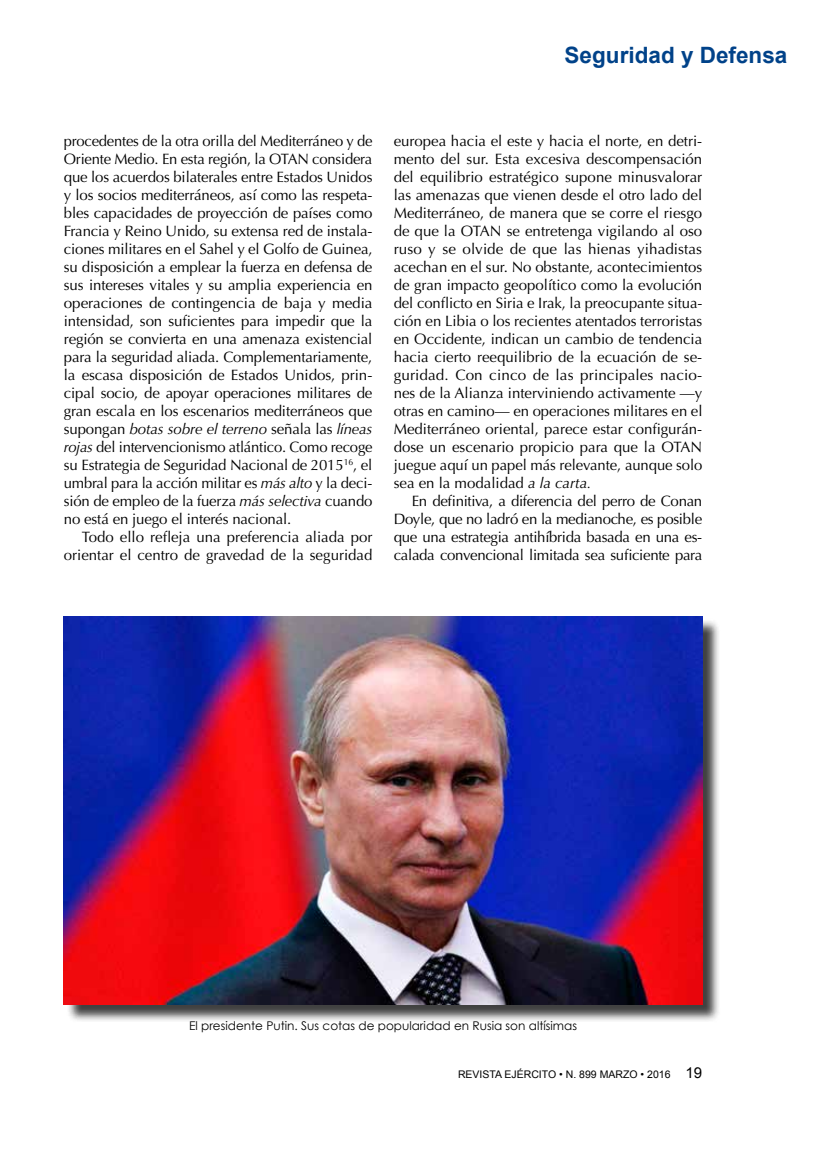
<style>
.page{position:relative;width:830px;height:1149px;background:#fff}
.page>*{position:absolute;margin:0;border:0;box-sizing:border-box;transform-origin:0 0}
.t1{font:700 22.5px "Arial";color:#004289}
.t2{font:15px/18px "Optima LT Std";letter-spacing:-.005em;color:#000;text-align:justify}
.t3{font:12px "Century Gothic";color:#000}
.t4{font:10.5px "Arial";color:#000}
.s1{font-style:italic}
.s2{font-size:15px}
</style>
<div class="page">
<div style="left:66px;top:618px;width:654px;height:404px;background:#000;opacity:.75"></div>
<img style="left:64px;top:616px;width:638px;height:388px">
<h1 class="t1" style="left:564px;top:40px;width:224px">Seguridad y Defensa</h1>
<p class="t2" style="left:64px;top:132px;width:310px">procedentes de la otra orilla del Mediterráneo y de Oriente Medio. En esta región, la OTAN considera que los acuerdos bilaterales entre Estados Unidos y los socios mediterráneos, así como las respeta&shy;bles capacidades de proyección de países como Francia y Reino Unido, su extensa red de instala&shy;ciones militares en el Sahel y el Golfo de Guinea, su disposición a emplear la fuerza en defensa de sus intereses vitales y su amplia experiencia en operaciones de contingencia de baja y media intensidad, son suficientes para impedir que la región se convierta en una amenaza existencial para la seguridad aliada. Complementariamente, la escasa disposición de Estados Unidos, prin&shy;cipal socio, de apoyar operaciones militares de gran escala en los escenarios mediterráneos que supongan <span class="s1">botas sobre el terreno</span> señala las <span class="s1">líneas rojas</span> del intervencionismo atlántico. Como recoge su Estrategia de Seguridad Nacional de 2015<sup>16</sup>, el umbral para la acción militar es <span class="s1">más alto</span> y la deci&shy;sión de empleo de la fuerza <span class="s1">más selectiva</span> cuando no está en juego el interés nacional.</p>
<p class="t2" style="left:64px;top:528px;width:310px;text-align:right">Todo ello refleja una preferencia aliada por orientar el centro de gravedad de la seguridad</p>
<p class="t2" style="left:393px;top:132px;width:310px">europea hacia el este y hacia el norte, en detri&shy;mento del sur. Esta excesiva descompensación del equilibrio estratégico supone minusvalorar las amenazas que vienen desde el otro lado del Mediterráneo, de manera que se corre el riesgo de que la OTAN se entretenga vigilando al oso ruso y se olvide de que las hienas yihadistas acechan en el sur. No obstante, acontecimientos de gran impacto geopolítico como la evolución del conflicto en Siria e Irak, la preocupante situa&shy;ción en Libia o los recientes atentados terroristas en Occidente, indican un cambio de tendencia hacia cierto reequilibrio de la ecuación de se&shy;guridad. Con cinco de las principales nacio&shy;nes de la Alianza interviniendo activamente —y otras en camino— en operaciones militares en el Mediterráneo oriental, parece estar configurán&shy;dose un escenario propicio para que la OTAN juegue aquí un papel más relevante, aunque solo sea en la modalidad <span class="s1">a la carta.</span></p>
<p class="t2" style="left:393px;top:492px;width:310px;text-indent:18px">En definitiva, a diferencia del perro de Conan Doyle, que no ladró en la medianoche, es posible que una estrategia antihíbrida basada en una es&shy;calada convencional limitada sea suficiente para</p>
<p class="t3" style="left:189px;top:1017px;width:389px">El presidente Putin. Sus cotas de popularidad en Rusia son altísimas</p>
<p class="t4" style="left:458px;top:1066px;width:246px">REVISTA EJÉRCITO • N. 899 MARZO • 2016 <span class="s2">19</span></p>
</div>
